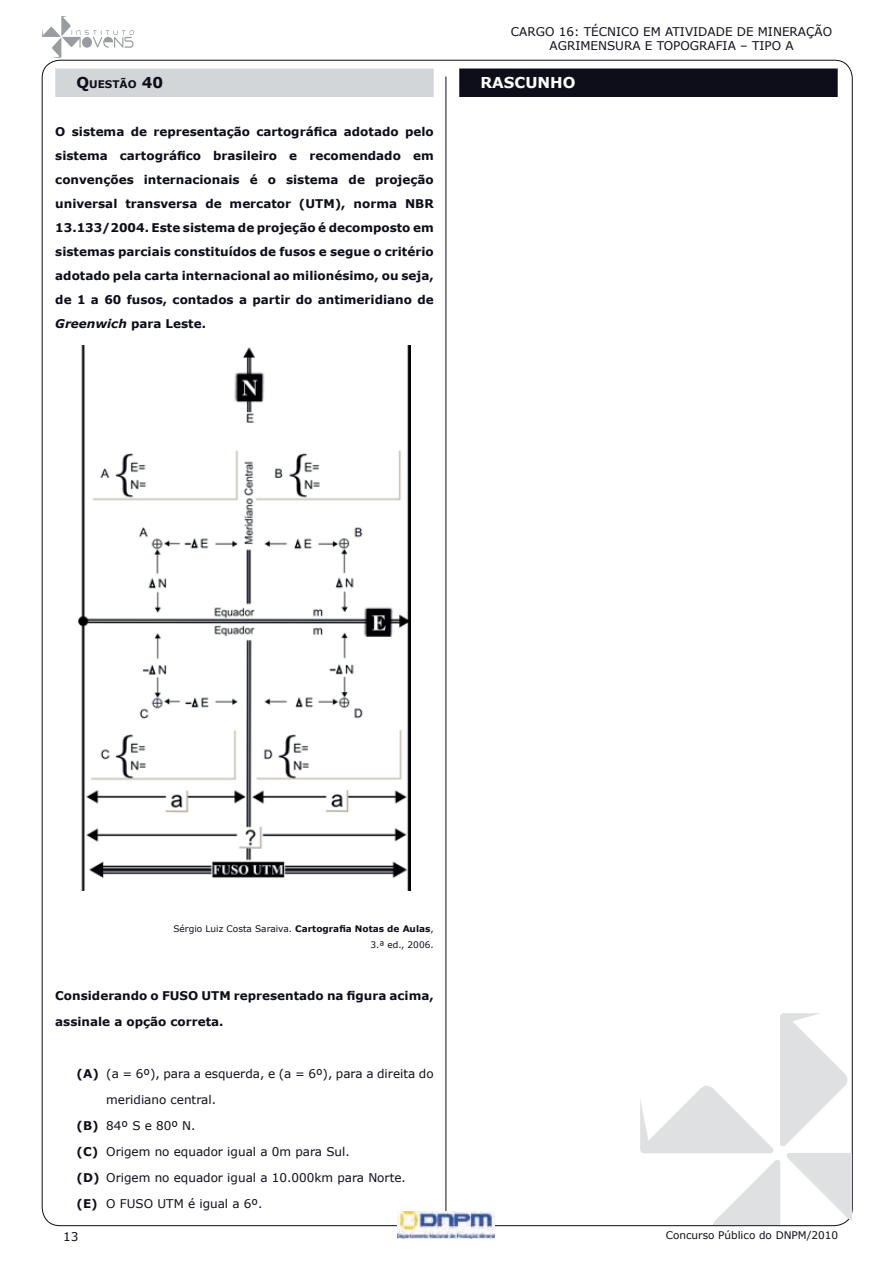
<style>
.page{position:relative;width:893px;height:1263px;background:#fff}
.page>*{position:absolute;margin:0;border:0;box-sizing:border-box;transform-origin:0 0}
.t1{font:700 15px "Verdana";color:#fff}
.t2{font:700 12px/24px "Verdana";color:#0d0e1a;text-align:justify}
.t3{font:12px/14.4px "Verdana";color:#0d0e1a;text-align:center}
.t4{font:10.5px "Verdana";color:#0d0e1a}
.t5{font:700 10.5px "Verdana";color:#0d0e1a}
.t6{font:9px/16.5px "Verdana";color:#0d0e1a;text-align:right}
.s1{font-size:15px}
.s2{font-style:italic}
.s3{font-weight:700}
</style>
<div class="page">
<hr style="left:446px;top:77px;width:1px;height:1135px;background:#0d0e1a">
<svg style="left:42px;top:16px;width:92px;height:42px"></svg>
<img style="left:398px;top:1211px;width:96px;height:27px">
<div style="left:55px;top:69px;width:379px;height:19px;background:#d3d6d8"></div>
<div style="left:55px;top:88px;width:379px;height:9px;background:#d3d6d8"></div>
<img style="left:79px;top:345px;width:331px;height:546px">
<div style="left:459px;top:69px;width:379px;height:19px;background:#0d0e1a"></div>
<div style="left:459px;top:88px;width:379px;height:9px;background:#0d0e1a"></div>
<svg style="left:640px;top:1013px;width:211px;height:212px"></svg>
<p class="t5" style="left:77px;top:78px;width:88px"><span class="s1">Q</span>UESTÃO <span class="s1">40</span></p>
<p class="t2" style="left:55px;top:119px;width:380px">O sistema de representação cartográfica adotado pelo sistema cartográfico brasileiro e recomendado em convenções internacionais é o sistema de projeção universal transversa de mercator (UTM), norma NBR 13.133/2004. Este sistema de projeção é decomposto em sistemas parciais constituídos de fusos e segue o critério adotado pela carta internacional ao milionésimo, ou seja, de 1 a 60 fusos, contados a partir do antimeridiano de <span class="s2">Greenwich</span> para Leste.</p>
<p class="t3" style="left:511px;top:24px;width:323px">CARGO 16: TÉCNICO EM ATIVIDADE DE MINERAÇÃO<br>AGRIMENSURA E TOPOGRAFIA – TIPO A</p>
<p class="t1" style="left:480px;top:73px;width:95px">RASCU NHO</p>
<p class="t6" style="left:173px;top:920px;width:262px">Sérgio Luiz Costa Saraiva. <span class="s3">Cartografia Notas de Aulas</span>,<br>3.ª ed., 2006.</p>
<p class="t2" style="left:55px;top:982px;width:380px;line-height:26.1px">Considerando o FUSO UTM representado na figura acima, assinale a opção correta.</p>
<p class="t3" style="left:77px;top:1066px;width:359px"><span class="s3">(A)</span> (a = 6º), para a esquerda, e (a = 6º), para a direita do</p>
<p class="t3" style="left:106px;top:1092px;width:111px">meridiano central.</p>
<p class="t3" style="left:77px;top:1118px;width:120px"><span class="s3">(B)</span> 84º S e 80º N.</p>
<p class="t3" style="left:77px;top:1144px;width:275px"><span class="s3">(C)</span> Origem no equador igual a 0m para Sul.</p>
<p class="t3" style="left:77px;top:1170px;width:331px"><span class="s3">(D)</span> Origem no equador igual a 10.000km para Norte.</p>
<p class="t3" style="left:77px;top:1196px;width:187px"><span class="s3">(E)</span> O FUSO UTM é igual a 6º.</p>
<p class="t3" style="left:63px;top:1229px;width:17px">13</p>
<p class="t4" style="left:666px;top:1228px;width:174px">Concurso Público do DNPM/2010</p>
</div>
